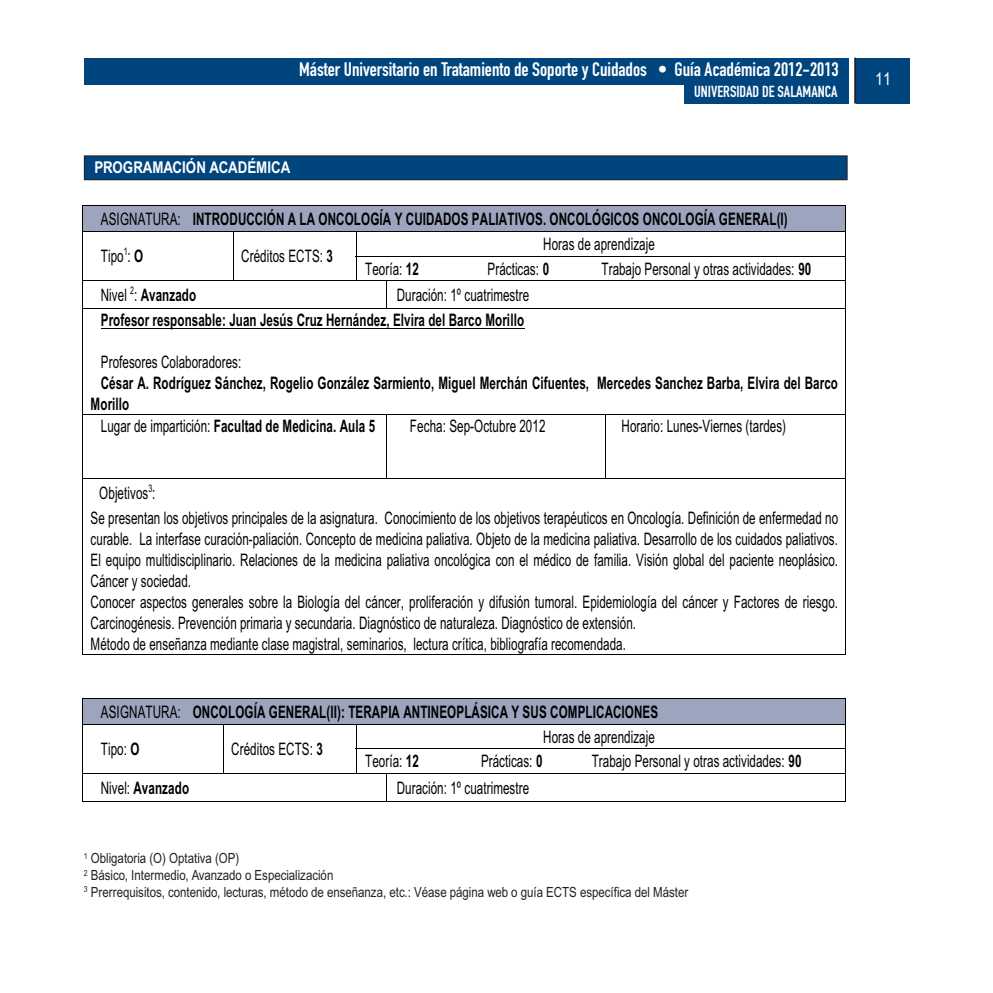
<style>
.page{position:relative;width:993px;height:993px;background:#fff}
.page>*{position:absolute;margin:0;border:0;box-sizing:border-box;transform-origin:0 0}
.t1{font:19.25px "DIN Engschrift Alternate";color:#fff}
.t2{font:17.5px "Arial Narrow";color:#fff}
.t3{font:17.15px/21px "Arial Narrow";letter-spacing:.005em;color:#000;scale:.82 1}
.t4{font:700 17.15px/37.4px "Arial Narrow";letter-spacing:.005em;color:#000;scale:.82 1}
.t5{font:700 16.28px "Arial Narrow";color:#fff}
.t6{font:15.75px "DIN Engschrift Alternate";color:#fff}
.t7{font:14px/16.8px "Arial Narrow";color:#231f20}
.s1{font-weight:400}
.s2{font-weight:700}
</style>
<div class="page">
<div style="left:84px;top:156px;width:762px;height:24px;background:#01457f"></div>
<div style="left:84px;top:155px;width:763px;height:25px;border:1px solid #231f20"></div>
<div style="left:684px;top:58px;width:164px;height:45px;background:#01457f"></div>
<div style="left:855px;top:58px;width:54px;height:45px;background:#01457f"></div>
<hr style="left:853px;top:58px;width:2px;height:45px;background:#231f20">
<div style="left:84px;top:58px;width:764px;height:26px;background:#01457f"></div>
<div style="left:83px;top:206px;width:762px;height:25px;background:#9da5be"></div>
<hr style="left:82px;top:205px;width:763px;height:1px;background:#000">
<hr style="left:82px;top:231px;width:763px;height:1px;background:#000">
<hr style="left:355px;top:255px;width:490px;height:1px;background:#000">
<svg style="left:233px;top:232px;width:1px;height:48px"></svg>
<hr style="left:82px;top:280px;width:763px;height:1px;background:#000">
<svg style="left:82px;top:206px;width:1px;height:102px"></svg>
<svg style="left:386px;top:281px;width:1px;height:27px"></svg>
<svg style="left:845px;top:205px;width:1px;height:103px"></svg>
<hr style="left:101px;top:328px;width:423px;height:1px;background:#000">
<hr style="left:82px;top:308px;width:763px;height:1px;background:#000">
<hr style="left:82px;top:309px;width:1px;height:105px;background:#000">
<hr style="left:845px;top:309px;width:1px;height:105px;background:#000">
<hr style="left:82px;top:414px;width:763px;height:1px;background:#000">
<hr style="left:82px;top:415px;width:1px;height:63px;background:#000">
<hr style="left:386px;top:415px;width:1px;height:63px;background:#000">
<hr style="left:605px;top:415px;width:1px;height:63px;background:#000">
<hr style="left:845px;top:415px;width:1px;height:63px;background:#000">
<hr style="left:82px;top:478px;width:763px;height:1px;background:#000">
<hr style="left:82px;top:478px;width:1px;height:176px;background:#000">
<hr style="left:845px;top:478px;width:1px;height:176px;background:#000">
<hr style="left:82px;top:654px;width:763px;height:1px;background:#000">
<div style="left:83px;top:698px;width:762px;height:25px;background:#9da5be"></div>
<hr style="left:82px;top:697px;width:763px;height:1px;background:#000">
<hr style="left:82px;top:723px;width:763px;height:1px;background:#000">
<hr style="left:355px;top:748px;width:490px;height:1px;background:#000">
<svg style="left:223px;top:724px;width:1px;height:48px"></svg>
<hr style="left:82px;top:772px;width:763px;height:1px;background:#000">
<svg style="left:82px;top:697px;width:1px;height:103px"></svg>
<svg style="left:386px;top:773px;width:1px;height:27px"></svg>
<svg style="left:845px;top:698px;width:1px;height:102px"></svg>
<hr style="left:82px;top:800px;width:763px;height:1px;background:#000">
<p class="t1" style="left:299px;top:62px;width:540px">Máster Universitario en Tratamiento de Soporte y Cuidados • Guía Académica 2012-2013</p>
<p class="t5" style="left:94px;top:161px;width:197px">PROGRAMACIÓN ACADÉMICA</p>
<p class="t6" style="left:694px;top:86px;width:145px">UNIVERSIDAD DE SALAMANCA</p>
<p class="t4" style="left:101px;top:202px;width:839px"><span class="s1">ASIGNATURA:</span> INTRODUCCIÓN A LA ONCOLOGÍA Y CUIDADOS PALIATIVOS. ONCOLÓGICOS ONCOLOGÍA GENERAL(I)<br><span class="s1">Tipo</span><sup>1</sup><span class="s1">:</span> O</p>
<p class="t3" style="left:543px;top:235px;width:137px">Horas de aprendizaje</p>
<p class="t3" style="left:241px;top:247px;width:113px">Créditos ECTS: <span class="s2">3</span></p>
<p class="t3" style="left:365px;top:259px;width:67px">Teoría: <span class="s2">12</span></p>
<p class="t3" style="left:487px;top:259px;width:76px">Prácticas: <span class="s2">0</span></p>
<p class="t3" style="left:601px;top:259px;width:257px">Trabajo Personal y otras actividades: <span class="s2">90</span></p>
<p class="t4" style="left:101px;top:278px;width:118px"><span class="s1">Nivel</span> <sup>2</sup><span class="s1">:</span> Avanzado</p>
<p class="t3" style="left:397px;top:286px;width:163px">Duración: 1º cuatrimestre</p>
<p class="t4" style="left:101px;top:302px;width:517px">Profesor responsable: Juan Jesús Cruz Hernández, Elvira del Barco Morillo</p>
<p class="t3" style="left:101px;top:353px;width:173px">Profesores Colaboradores:</p>
<p class="t4" style="left:101px;top:365px;width:900px">César A. Rodríguez Sánchez, Rogelio González Sarmiento, Miguel Merchán Cifuentes, Mercedes Sanchez Barba, Elvira del Barco</p>
<p class="t4" style="left:91px;top:386px;width:49px">Morillo</p>
<p class="t4" style="left:101px;top:408px;width:336px"><span class="s1">Lugar de impartición:</span> Facultad de Medicina. Aula 5</p>
<p class="t3" style="left:410px;top:417px;width:167px">Fecha: Sep-Octubre 2012</p>
<p class="t3" style="left:621px;top:417px;width:202px">Horario: Lunes-Viernes (tardes)</p>
<p class="t3" style="left:91px;top:482px;width:912px;line-height:24.8px;text-indent:9px">Objetivos<sup>3</sup>:<br>Se presentan los objetivos principales de la asignatura. Conocimiento de los objetivos terapéuticos en Oncología. Definición de enfermedad no</p>
<p class="t3" style="left:91px;top:530px;width:912px">curable. La interfase curación-paliación. Concepto de medicina paliativa. Objeto de la medicina paliativa. Desarrollo de los cuidados paliativos.<br>El equipo multidisciplinario. Relaciones de la medicina paliativa oncológica con el médico de familia. Visión global del paciente neoplásico.<br>Cáncer y sociedad.<br>Conocer aspectos generales sobre la Biología del cáncer, proliferación y difusión tumoral. Epidemiología del cáncer y Factores de riesgo.<br>Carcinogénesis. Prevención primaria y secundaria. Diagnóstico de naturaleza. Diagnóstico de extensión.<br>Método de enseñanza mediante clase magistral, seminarios, lectura crítica, bibliografía recomendada.</p>
<p class="t4" style="left:101px;top:694px;width:681px"><span class="s1">ASIGNATURA:</span> ONCOLOGÍA GENERAL(II): TERAPIA ANTINEOPLÁSICA Y SUS COMPLICACIONES<br><span class="s1">Tipo:</span> O</p>
<p class="t3" style="left:543px;top:727px;width:137px">Horas de aprendizaje</p>
<p class="t3" style="left:231px;top:740px;width:113px">Créditos ECTS: <span class="s2">3</span></p>
<p class="t3" style="left:365px;top:752px;width:67px">Teoría: <span class="s2">12</span></p>
<p class="t3" style="left:481px;top:752px;width:76px">Prácticas: <span class="s2">0</span></p>
<p class="t3" style="left:591px;top:752px;width:257px">Trabajo Personal y otras actividades: <span class="s2">90</span></p>
<p class="t4" style="left:101px;top:770px;width:109px"><span class="s1">Nivel:</span> Avanzado</p>
<p class="t3" style="left:397px;top:778px;width:163px">Duración: 1º cuatrimestre</p>
<p class="t7" style="left:84px;top:851px;width:605px"><sup>1</sup> Obligatoria (O) Optativa (OP)<br><sup>2</sup> Básico, Intermedio, Avanzado o Especialización<br><sup>3</sup> Prerrequisitos, contenido, lecturas, método de enseñanza, etc.: Véase página web o guía ECTS específica del Máster</p>
<p class="t2" style="left:874px;top:73px;width:17px">11</p>
</div>
